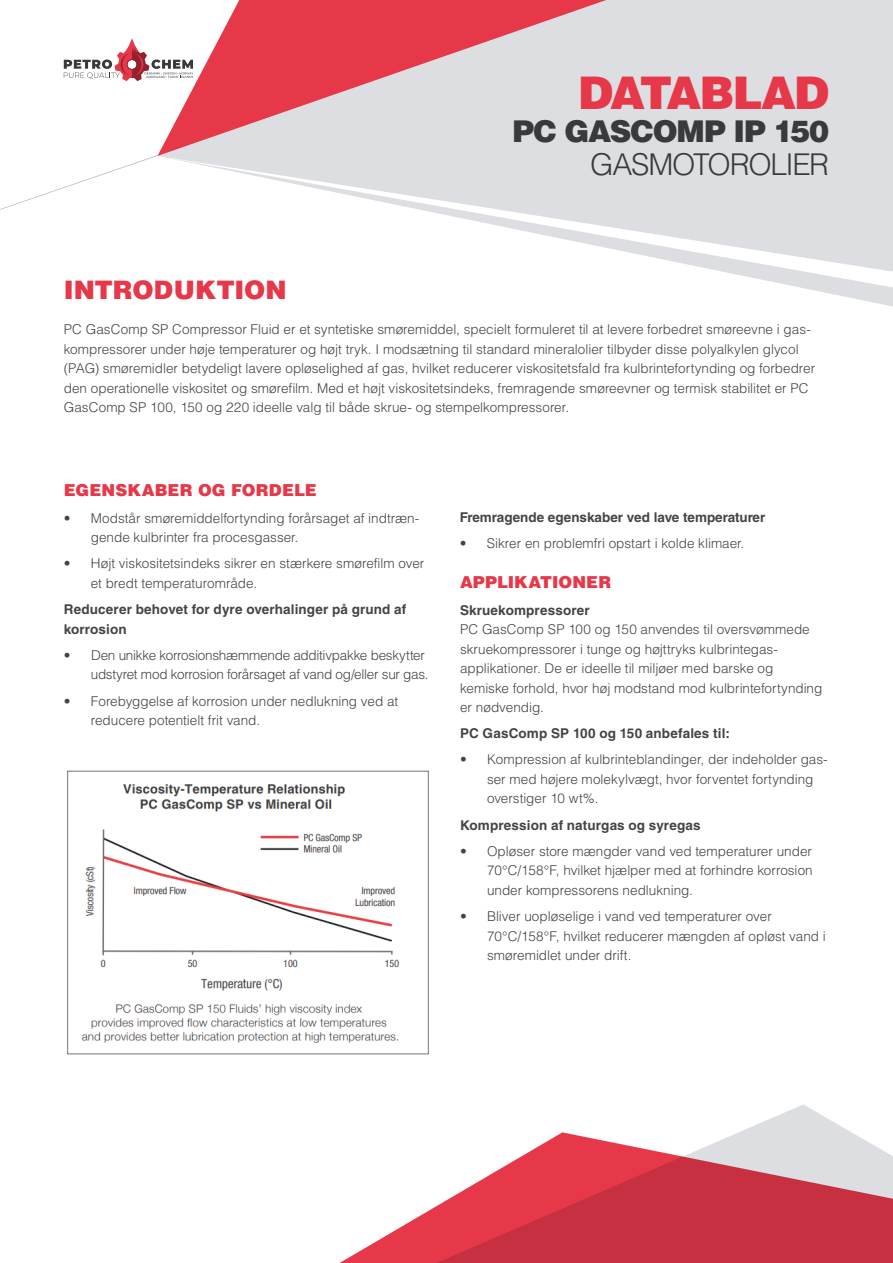
<style>
.page{position:relative;width:893px;height:1263px;background:#fff}
.page>*{position:absolute;margin:0;border:0;box-sizing:border-box;transform-origin:0 0}
.t1{font:900 45px "Helvetica LT Std";letter-spacing:-.05em;color:#e63849}
.t2{font:900 30px "Helvetica LT Std";letter-spacing:-.035em;color:#383a3b}
.t3{font:300 30px "Helvetica LT Std";letter-spacing:-.045em;color:#383a3b}
.t4{font:900 25.5px "Helvetica LT Std";color:#e63849}
.t5{font:900 16.5px "Helvetica LT Std";letter-spacing:.005em;color:#e63849}
.t6{font:300 13.5px/19.5px "Helvetica LT Std";color:#424446}
.t7{font:700 13.5px/19.5px "Helvetica LT Std";letter-spacing:.01em;color:#424446}
.t8{font:300 13.5px/19.5px "Helvetica LT Std";letter-spacing:-.02em;color:#424446;text-align:right}
</style>
<div class="page">
<svg style="left:0;top:155px;width:157px;height:55px"></svg>
<svg style="left:157px;top:0;width:736px;height:156px;fill:#dcdee1"></svg>
<svg style="left:159px;top:156px;width:734px;height:151px"></svg>
<svg style="left:740px;top:1104px;width:110px;height:28px"></svg>
<svg style="left:340px;top:1132px;width:553px;height:131px"></svg>
<svg style="left:64px;top:38px;width:129px;height:43px"></svg>
<img style="left:67px;top:770px;width:362px;height:285px">
<h1 class="t1" style="left:578px;top:63px;width:252px">DATABLAD</h1>
<h2 class="t2" style="left:513px;top:111px;width:318px">PC GASCOMP IP 150</h2>
<h2 class="t3" style="left:590px;top:145px;width:240px">GASMOTOROLIER</h2>
<h3 class="t4" style="left:64px;top:273px;width:224px">INTRODUKTION</h3>
<p class="t6" style="left:64px;top:320px;width:753px">PC GasComp SP Compressor Fluid er et syntetiske smøremiddel, specielt formuleret til at levere forbedret smøreevne i gas&shy;kompressorer under høje temperaturer og højt tryk. I modsætning til standard mineralolier tilbyder disse polyalkylen glycol (PAG) smøremidler betydeligt lavere opløselighed af gas, hvilket reducerer viskositetsfald fra kulbrintefortynding og forbedrer den operationelle viskositet og smørefilm. Med et højt viskositetsindeks, fremragende smøreevner og termisk stabilitet er PC GasComp SP 100, 150 og 220 ideelle valg til både skrue- og stempelkompressorer.</p>
<p class="t5" style="left:64px;top:480px;width:254px">EGENSKABER OG FORDELE</p>
<p class="t6" style="left:91px;top:508px;width:330px;text-indent:-27px">• Modstår smøremiddelfortynding forårsaget af indtræn&shy;gende kulbrinter fra procesgasser.</p>
<p class="t6" style="left:91px;top:554px;width:335px;text-indent:-27px">• Højt viskositetsindeks sikrer en stærkere smørefilm over et bredt temperaturområde.</p>
<p class="t7" style="left:64px;top:599px;width:344px">Reducerer behovet for dyre overhalinger på grund af korrosion</p>
<p class="t8" style="left:64px;top:645px;width:366px">• Den unikke korrosionshæmmende additivpakke beskytter udstyret mod korrosion forårsaget af vand og/eller sur gas.</p>
<p class="t6" style="left:91px;top:691px;width:309px;text-indent:-27px">• Forebyggelse af korrosion under nedlukning ved at reducere potentielt frit vand.</p>
<p class="t7" style="left:460px;top:508px;width:307px">Fremragende egenskaber ved lave temperaturer</p>
<p class="t6" style="left:460px;top:533px;width:286px">• Sikrer en problemfri opstart i kolde klimaer.</p>
<p class="t5" style="left:460px;top:571px;width:153px">APPLIKATIONER</p>
<p class="t7" style="left:460px;top:600px;width:131px">Skruekompressorer</p>
<p class="t6" style="left:460px;top:619px;width:364px">PC GasComp SP 100 og 150 anvendes til oversvømmede skruekompressorer i tunge og højttryks kulbrintegas&shy;applikationer. De er ideelle til miljøer med barske og kemiske forhold, hvor høj modstand mod kulbrintefortynding er nødvendig.</p>
<p class="t7" style="left:460px;top:723px;width:271px">PC GasComp SP 100 og 150 anbefales til:</p>
<p class="t6" style="left:487px;top:750px;width:342px;text-indent:-27px">• Kompression af kulbrinteblandinger, der indeholder gas&shy;ser med højere molekylvægt, hvor forventet fortynding overstiger 10 wt%.</p>
<p class="t7" style="left:460px;top:815px;width:242px">Kompression af naturgas og syregas</p>
<p class="t6" style="left:487px;top:841px;width:327px;text-align:justify;text-indent:-27px">• Opløser store mængder vand ved temperaturer under 70°C/158°F, hvilket hjælper med at forhindre korrosion under kompressorens nedlukning.</p>
<p class="t6" style="left:487px;top:906px;width:340px;text-indent:-27px">• Bliver uopløselige i vand ved temperaturer over<br>70°C/158°F, hvilket reducerer mængden af opløst vand i smøremidlet under drift.</p>
</div>
